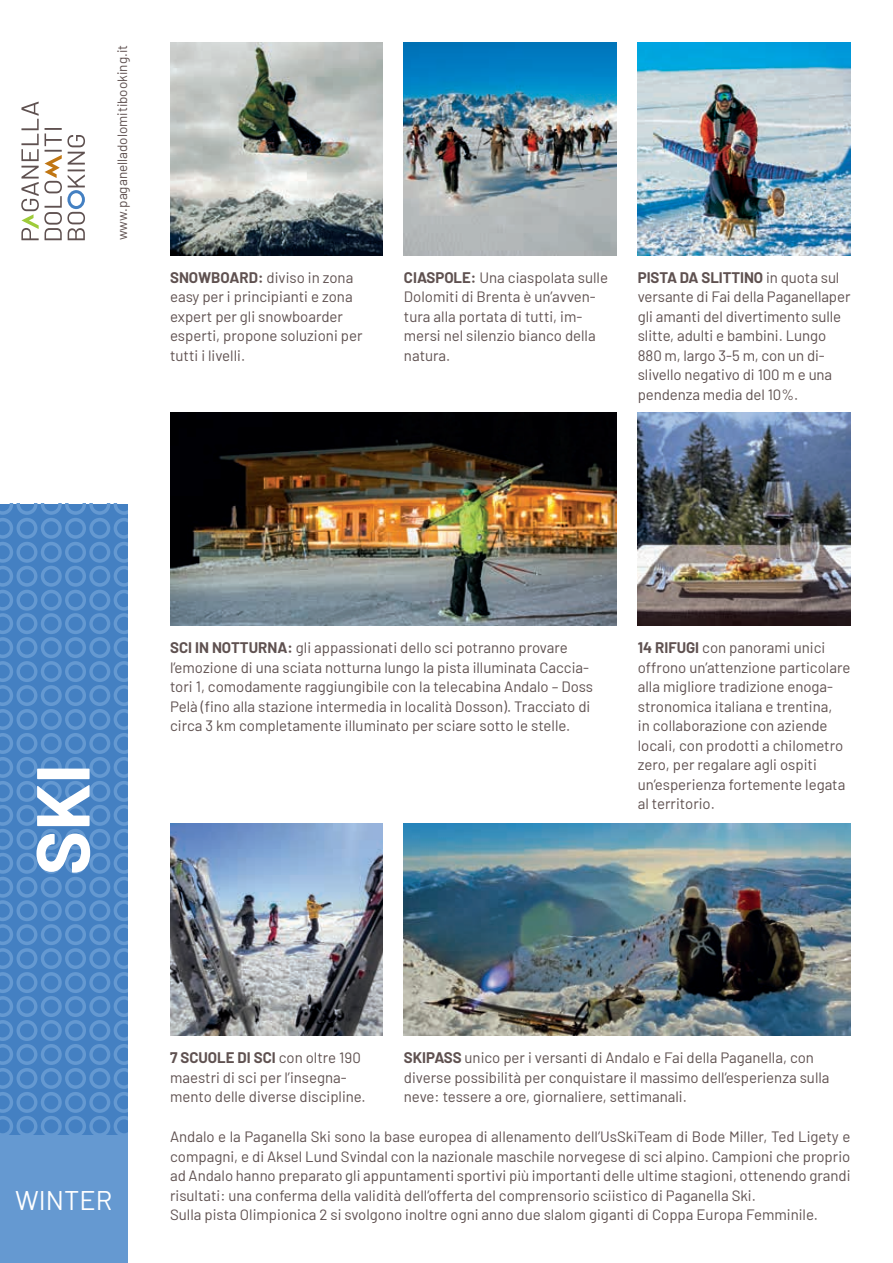
<style>
.page{position:relative;width:893px;height:1263px;background:#fff}
.page>*{position:absolute;margin:0;border:0;box-sizing:border-box;transform-origin:0 0}
.t1{font:700 75px "Barlow";color:#fff}
.t2{font:27px "Barlow";color:#fff}
.t3{font:15px/19.5px "Barlow";color:#5f5150}
.t4{font:13.5px "Barlow";color:#5f5150}
.s1{font-weight:700}
</style>
<div class="page">
<svg style="left:0;top:504px;width:128px;height:631px;background:#4e88c6"></svg>
<div style="left:0;top:1135px;width:128px;height:128px;background:#6599d1"></div>
<svg style="left:21px;top:102px;width:64px;height:138px"></svg>
<img style="left:170px;top:43px;width:213px;height:212px">
<img style="left:170px;top:823px;width:213px;height:213px">
<img style="left:404px;top:43px;width:213px;height:212px">
<img style="left:404px;top:823px;width:446px;height:213px">
<img style="left:170px;top:413px;width:447px;height:212px">
<img style="left:638px;top:413px;width:212px;height:212px">
<img style="left:638px;top:43px;width:212px;height:212px">
<p class="t4" style="left:113px;top:240px;width:197px;rotate:-90deg">www.paganelladolomitibooking.it</p>
<p class="t3" style="left:170px;top:267px;width:194px"><span class="s1">SNOWBOARD:</span> diviso in zona easy per i principianti e zona expert per gli snowboarder esperti, propone soluzioni per tutti i livelli.</p>
<p class="t3" style="left:404px;top:267px;width:206px"><span class="s1">CIASPOLE:</span> Una ciaspolata sulle<br>Dolomiti di Brenta è un’avven&shy;tura alla portata di tutti, im&shy;mersi nel silenzio bianco della natura.</p>
<p class="t3" style="left:638px;top:267px;width:214px"><span class="s1">PISTA DA SLITTINO</span> in quota sul versante di Fai della Paganellaper gli amanti del divertimento sulle slitte, adulti e bambini. Lungo<br>880 m, largo 3-5 m, con un di&shy;slivello negativo di 100 m e una pendenza media del 10%.</p>
<h1 class="t1" style="left:7px;top:875px;width:113px;rotate:-90deg">SKI</h1>
<p class="t3" style="left:170px;top:637px;width:425px"><span class="s1">SCI IN NOTTURNA:</span> gli appassionati dello sci potranno provare l’emozione di una sciata notturna lungo la pista illuminata Caccia&shy;tori 1, comodamente raggiungibile con la telecabina Andalo – Doss Pelà (fino alla stazione intermedia in località Dosson). Tracciato di circa 3 km completamente illuminato per sciare sotto le stelle.</p>
<p class="t3" style="left:638px;top:637px;width:214px"><span class="s1">14 RIFUGI</span> con panorami unici offrono un’attenzione particolare alla migliore tradizione enoga&shy;stronomica italiana e trentina,<br>in collaborazione con aziende locali, con prodotti a chilometro zero, per regalare agli ospiti un’esperienza fortemente legata al territorio.</p>
<h2 class="t2" style="left:15px;top:1180px;width:99px">WINTER</h2>
<p class="t3" style="left:170px;top:1047px;width:197px"><span class="s1">7 SCUOLE DI SCI</span> con oltre 190 maestri di sci per l’insegna&shy;mento delle diverse discipline.</p>
<p class="t3" style="left:404px;top:1047px;width:427px"><span class="s1">SKIPASS</span> unico per i versanti di Andalo e Fai della Paganella, con diverse possibilità per conquistare il massimo dell’esperienza sulla neve: tessere a ore, giornaliere, settimanali.</p>
<p class="t3" style="left:170px;top:1126px;width:682px">Andalo e la Paganella Ski sono la base europea di allenamento dell’UsSkiTeam di Bode Miller, Ted Ligety e compagni, e di Aksel Lund Svindal con la nazionale maschile norvegese di sci alpino. Campioni che proprio ad Andalo hanno preparato gli appuntamenti sportivi più importanti delle ultime stagioni, ottenendo grandi risultati: una conferma della validità dell’offerta del comprensorio sciistico di Paganella Ski.<br>Sulla pista Olimpionica 2 si svolgono inoltre ogni anno due slalom giganti di Coppa Europa Femminile.</p>
</div>
